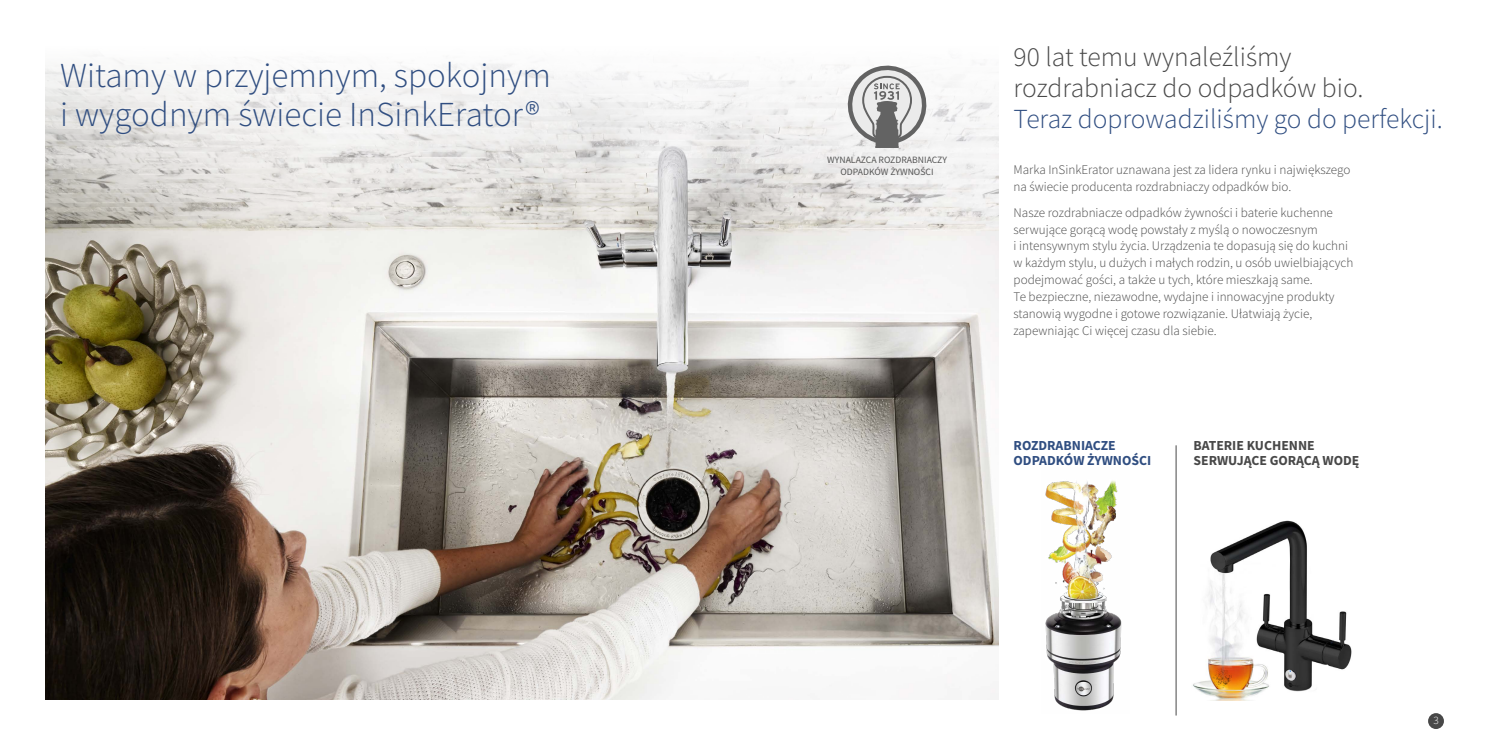
<style>
.page{position:relative;width:1489px;height:745px;background:#fff}
.page>*{position:absolute;margin:0;border:0;box-sizing:border-box;transform-origin:0 0}
.t1{font:300 35px/38.8px "Source Sans Pro";color:#304e81}
.t2{font:300 27.5px/31.2px "Source Sans Pro";color:#484848}
.t3{font:300 27.5px "Source Sans Pro";color:#304e81}
.t4{font:700 13.75px/15px "Source Sans Pro";color:#484848}
.t5{font:700 13.75px/15px "Source Sans Pro";color:#304e81}
.t6{font:300 13.12px/16.9px "Source Sans Pro";color:#484848}
.t7{font:300 11.25px "Source Sans Pro";color:#fff}
.t8{font:9.62px/11.9px "Source Sans Pro";color:#555;text-align:center}
</style>
<div class="page">
<img style="left:45px;top:231px;width:953px;height:468px">
<svg style="left:45px;top:58px;width:953px;height:173px"></svg>
<hr style="left:1175px;top:445px;width:1px;height:270px;background:#484848">
<svg style="left:847px;top:66px;width:79px;height:82px"></svg>
<img style="left:1193px;top:520px;width:159px;height:179px">
<img style="left:1045px;top:480px;width:77px;height:231px">
<svg style="left:1427px;top:712px;width:16px;height:16px"></svg>
<h1 class="t1" style="left:60px;top:56px;width:492px">Witamy w przyjemnym, spokojnym i wygodnym świecie InSinkErator®</h1>
<p class="t8" style="left:827px;top:153px;width:121px">WYNALAZCA ROZDRABNIACZY<br>ODPADKÓW ŻYWNOŚCI</p>
<h2 class="t2" style="left:1013px;top:41px;width:351px">90 lat temu wynaleźliśmy rozdrabniacz do odpadków bio.</h2>
<h2 class="t3" style="left:1013px;top:102px;width:431px">Teraz doprowadziliśmy go do perfekcji.</h2>
<p class="t6" style="left:1013px;top:161px;width:338px">Marka InSinkErator uznawana jest za lidera rynku i największego na świecie producenta rozdrabniaczy odpadków bio.</p>
<p class="t6" style="left:1013px;top:204px;width:341px">Nasze rozdrabniacze odpadków żywności i baterie kuchenne serwujące gorącą wodę powstały z myślą o nowoczesnym<br>i intensywnym stylu życia. Urządzenia te dopasują się do kuchni w każdym stylu, u dużych i małych rodzin, u osób uwielbiających podejmować gości, a także u tych, które mieszkają same.<br>Te bezpieczne, niezawodne, wydajne i innowacyjne produkty stanowią wygodne i gotowe rozwiązanie. Ułatwiają życie, zapewniając Ci więcej czasu dla siebie.</p>
<p class="t5" style="left:1013px;top:437px;width:139px">ROZDRABNIACZE<br>ODPADKÓW ŻYWNOŚCI</p>
<p class="t4" style="left:1193px;top:437px;width:167px">BATERIE KUCHENNE<br>SERWUJĄCE GORĄCĄ WODĘ</p>
<p class="t7" style="left:1433px;top:713px;width:7px">3</p>
</div>
